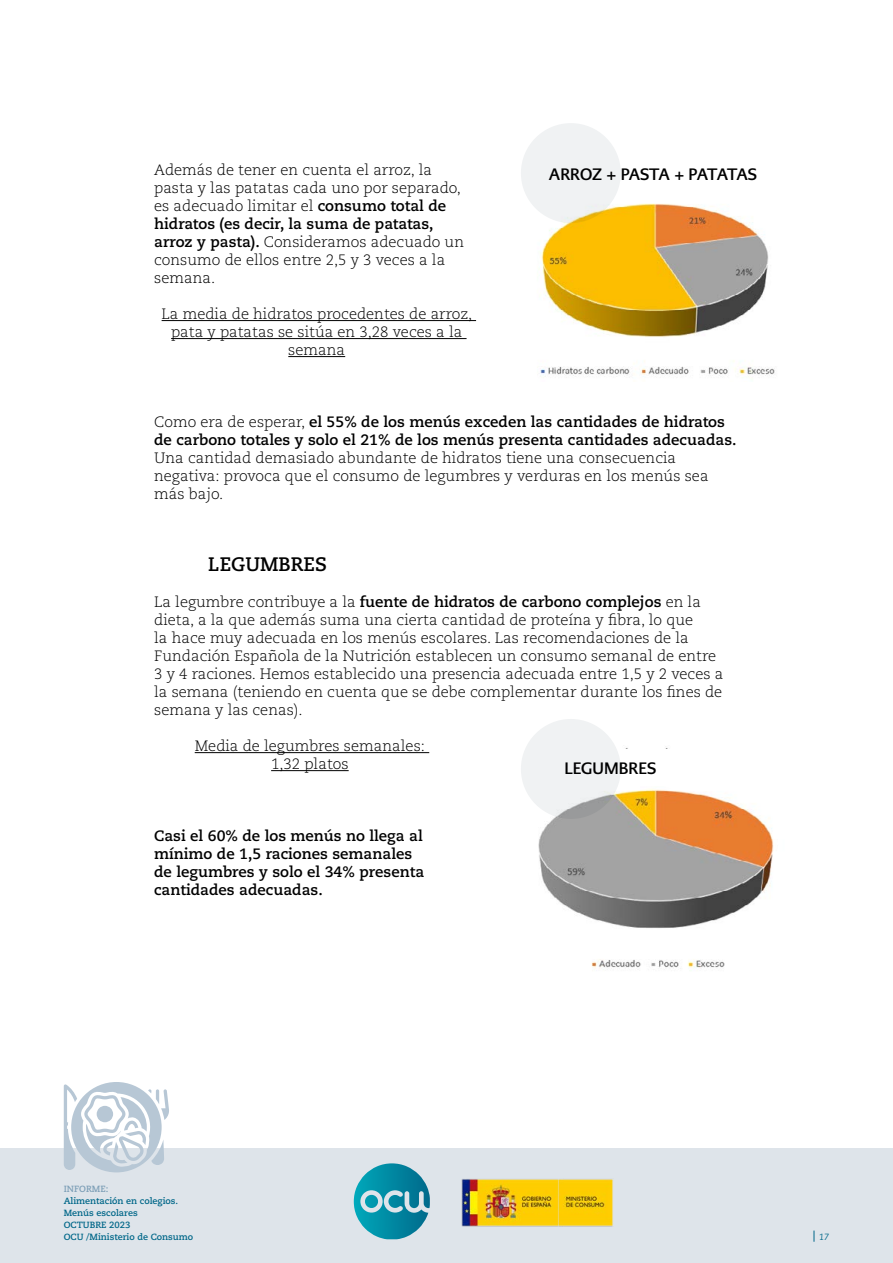
<style>
.page{position:relative;width:893px;height:1263px;background:#fff}
.page>*{position:absolute;margin:0;border:0;box-sizing:border-box;transform-origin:0 0}
.t1{font:700 19.5px "Caecilia LT Pro 75";color:#000}
.t2{font:700 16.5px "PMN Caecilia Sans Head";letter-spacing:-.03em;color:#000}
.t3{font:700 16.5px "PMN Caecilia Sans Head";letter-spacing:-.005em;color:#000}
.t4{font:300 15px/18px "Caecilia LT Std";color:#000}
.t5{font:700 15px/18px "Caecilia LT Std";color:#000}
.t6{font:700 9px/12px "Caecilia LT Std";color:#006789}
.t7{font:700 9px "Caecilia LT Std";color:#7d9fb7}
.t8{font:italic 9px "Caecilia LT Std";color:#006789}
.s1{font-weight:700}
.s2{font-weight:300}
</style>
<div class="page">
<div style="left:0;top:1148px;width:893px;height:115px;background:#dee4ea"></div>
<svg style="left:814px;top:1230px;width:1px;height:12px"></svg>
<img style="left:462px;top:1179px;width:152px;height:47px">
<svg style="left:354px;top:1163px;width:76px;height:76px"></svg>
<svg style="left:64px;top:1082px;width:105px;height:90px"></svg>
<hr style="left:162px;top:320px;width:314px;height:1px;background:#000">
<hr style="left:171px;top:338px;width:296px;height:1px;background:#000">
<hr style="left:288px;top:356px;width:57px;height:1px;background:#000">
<hr style="left:195px;top:752px;width:234px;height:1px;background:#000">
<hr style="left:271px;top:770px;width:78px;height:1px;background:#000">
<img style="left:540px;top:203px;width:235px;height:174px">
<img style="left:538px;top:748px;width:236px;height:221px">
<div style="left:565px;top:749px;width:257px;height:36px;background:#fff"></div>
<div style="left:521px;top:123px;width:100px;height:100px;background:#f0f2f3;border-radius:50%"></div>
<div style="left:521px;top:719px;width:100px;height:100px;background:#f0f2f3;border-radius:50%"></div>
<p class="t4" style="left:154px;top:161px;width:311px">Además de tener en cuenta el arroz, la pasta y las patatas cada uno por separado, es adecuado limitar el <span class="s1">consumo total de hidratos (es decir, la suma de patatas, arroz y pasta).</span> Consideramos adecuado un consumo de ellos entre 2,5 y 3 veces a la semana.</p>
<p class="t4" style="left:162px;top:305px;width:312px;text-align:center">La media de hidratos procedentes de arroz, pata y patatas se sitúa en 3,28 veces a la semana</p>
<p class="t2" style="left:549px;top:163px;width:210px">ARROZ + PASTA + PATATAS</p>
<p class="t5" style="left:154px;top:413px;width:584px"><span class="s2">Como era de esperar,</span> el 55% de los menús exceden las cantidades de hidratos de carbono totales y solo el 21% de los menús presenta cantidades adecuadas.</p>
<p class="t4" style="left:154px;top:449px;width:556px">Una cantidad demasiado abundante de hidratos tiene una consecuencia negativa: provoca que el consumo de legumbres y verduras en los menús sea más bajo.</p>
<h1 class="t1" style="left:208px;top:551px;width:120px">LEGUMBRES</h1>
<p class="t4" style="left:154px;top:593px;width:571px">La legumbre contribuye a la <span class="s1">fuente de hidratos de carbono complejos</span> en la dieta, a la que además suma una cierta cantidad de proteína y fibra, lo que<br>la hace muy adecuada en los menús escolares. Las recomendaciones de la Fundación Española de la Nutrición establecen un consumo semanal de entre 3 y 4 raciones. Hemos establecido una presencia adecuada entre 1,5 y 2 veces a la semana (teniendo en cuenta que se debe complementar durante los fines de semana y las cenas).</p>
<p class="t4" style="left:195px;top:737px;width:232px;text-align:center">Media de legumbres semanales:<br>1,32 platos</p>
<p class="t3" style="left:565px;top:757px;width:93px">LEGUMBRES</p>
<p class="t5" style="left:154px;top:827px;width:272px">Casi el 60% de los menús no llega al mínimo de 1,5 raciones semanales de legumbres y solo el 34% presenta cantidades adecuadas.</p>
<p class="t7" style="left:64px;top:1183px;width:46px">INFORME:</p>
<p class="t6" style="left:64px;top:1194px;width:131px">Alimentación en colegios.<br>Menús escolares<br>OCTUBRE 2023<br>OCU /Ministerio de Consumo</p>
<p class="t8" style="left:819px;top:1231px;width:12px">17</p>
</div>
